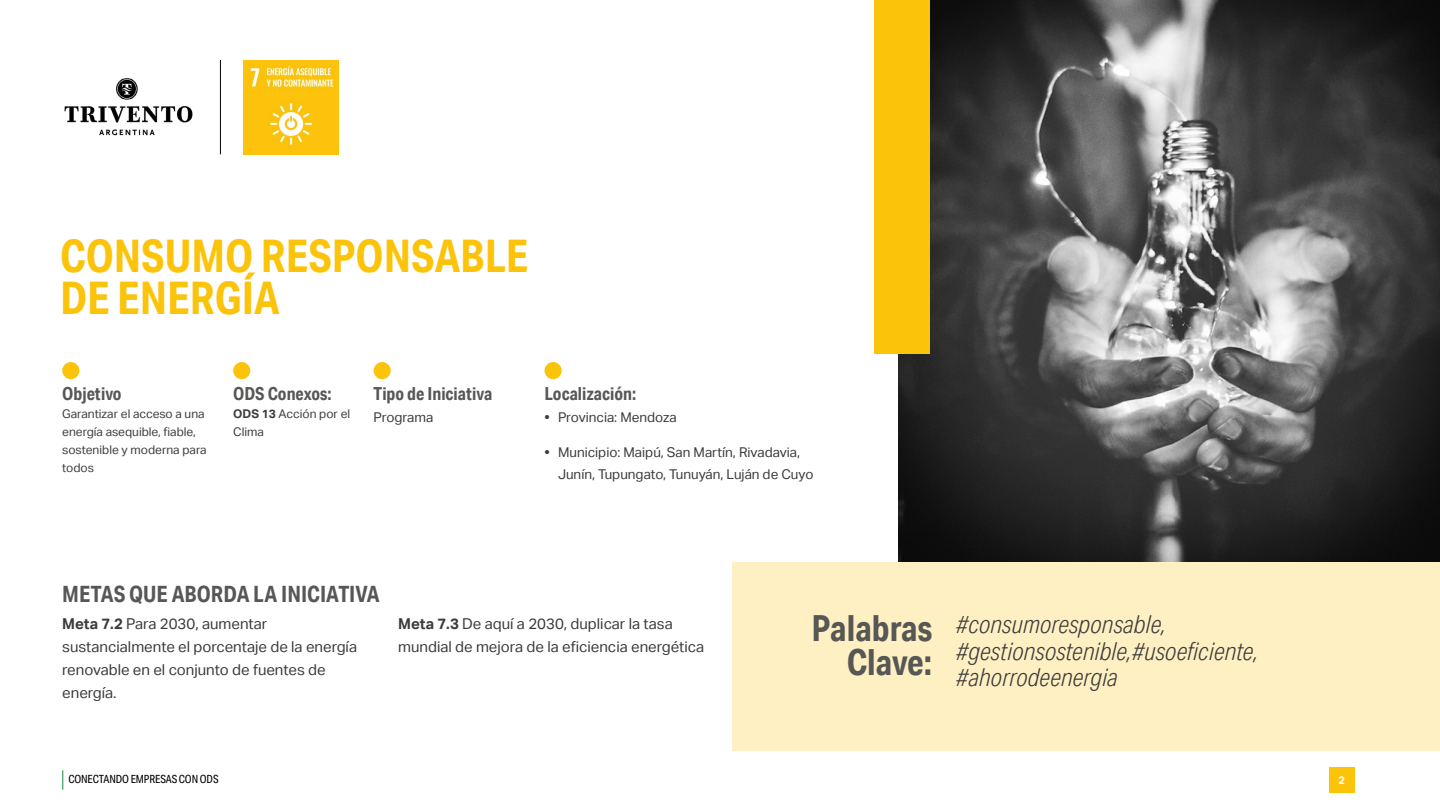
<style>
.page{position:relative;width:1440px;height:810px;background:#fff}
.page>*{position:absolute;margin:0;border:0;box-sizing:border-box;transform-origin:0 0}
.t1{font:700 45px/42.8px "Aktiv Grotesk Cd";color:#fcc30b}
.t2{font:700 36px/33.8px "Aktiv Grotesk Cd";color:#575756;text-align:right}
.t3{font:italic 300 24.75px/26.2px "Aktiv Grotesk Cd";color:#3c3c3b}
.t4{font:700 22.5px "Aktiv Grotesk Cd";color:#575756}
.t5{font:700 18px "Aktiv Grotesk Cd";color:#575756}
.t6{font:15px/23.2px "Aktiv Grotesk";color:#3c3c3b}
.t7{font:13.5px/21.8px "Aktiv Grotesk";color:#3c3c3b}
.t8{font:12px/18px "Aktiv Grotesk";color:#3c3c3b}
.t9{font:11.25px "Aktiv Grotesk Cd";letter-spacing:-.01em;color:#000}
.t10{font:700 10.88px "Aktiv Grotesk";color:#fff}
.s1{font-weight:700}
</style>
<div class="page">
<svg style="left:62px;top:770px;width:1px;height:20px"></svg>
<div style="left:1329px;top:767px;width:25px;height:26px;background:#fcc30b"></div>
<img style="left:898px;top:0;width:542px;height:562px">
<div style="left:874px;top:0;width:56px;height:354px;background:#fcc30b"></div>
<div style="left:62px;top:362px;width:17px;height:17px;background:#fcc30b;border-radius:50%"></div>
<div style="left:374px;top:362px;width:17px;height:17px;background:#fcc30b;border-radius:50%"></div>
<div style="left:545px;top:362px;width:17px;height:17px;background:#fcc30b;border-radius:50%"></div>
<img style="left:244px;top:60px;width:94px;height:95px">
<hr style="left:220px;top:60px;width:1px;height:94px;background:#000">
<img style="left:64px;top:78px;width:129px;height:58px">
<div style="left:732px;top:562px;width:708px;height:189px;background:#fef0c2"></div>
<div style="left:233px;top:362px;width:17px;height:17px;background:#fcc30b;border-radius:50%"></div>
<p class="t1" style="left:60px;top:234px;width:470px">CONSUMO RESPONSABLE<br>DE ENERGÍA</p>
<p class="t5" style="left:62px;top:382px;width:61px">Objetivo</p>
<p class="t8" style="left:62px;top:405px;width:146px">Garantizar el acceso a una energía asequible, fiable, sostenible y moderna para todos</p>
<p class="t5" style="left:233px;top:382px;width:100px">ODS Conexos:</p>
<p class="t8" style="left:233px;top:405px;width:119px"><span class="s1">ODS 13</span> Acción por el<br>Clima</p>
<p class="t5" style="left:374px;top:382px;width:120px">Tipo de Iniciativa</p>
<p class="t7" style="left:374px;top:406px;width:61px">Programa</p>
<p class="t5" style="left:545px;top:382px;width:93px">Localización:</p>
<p class="t7" style="left:545px;top:406px;width:134px"><span class="s1">•</span> Provincia: Mendoza</p>
<p class="t7" style="left:558px;top:441px;width:257px;text-indent:-14px"><span class="s1">•</span> Municipio: Maipú, San Martín, Rivadavia,<br>Junín, Tupungato, Tunuyán, Luján de Cuyo</p>
<p class="t4" style="left:62px;top:580px;width:319px">METAS QUE ABORDA LA INICIATIVA</p>
<p class="t6" style="left:62px;top:612px;width:296px"><span class="s1">Meta 7.2</span> Para 2030, aumentar sustancialmente el porcentaje de la energía renovable en el conjunto de fuentes de energía.</p>
<p class="t6" style="left:398px;top:612px;width:307px"><span class="s1">Meta 7.3</span> De aquí a 2030, duplicar la tasa mundial de mejora de la eficiencia energética</p>
<p class="t2" style="left:811px;top:611px;width:122px">Palabras<br>Clave:</p>
<p class="t3" style="left:956px;top:611px;width:304px">#consumoresponsable, #gestionsostenible,#usoeficiente, #ahorrodeenergia</p>
<p class="t9" style="left:68px;top:773px;width:152px">CONECTANDO EMPRESAS CON ODS</p>
<p class="t10" style="left:1338px;top:774px;width:8px">2</p>
</div>
